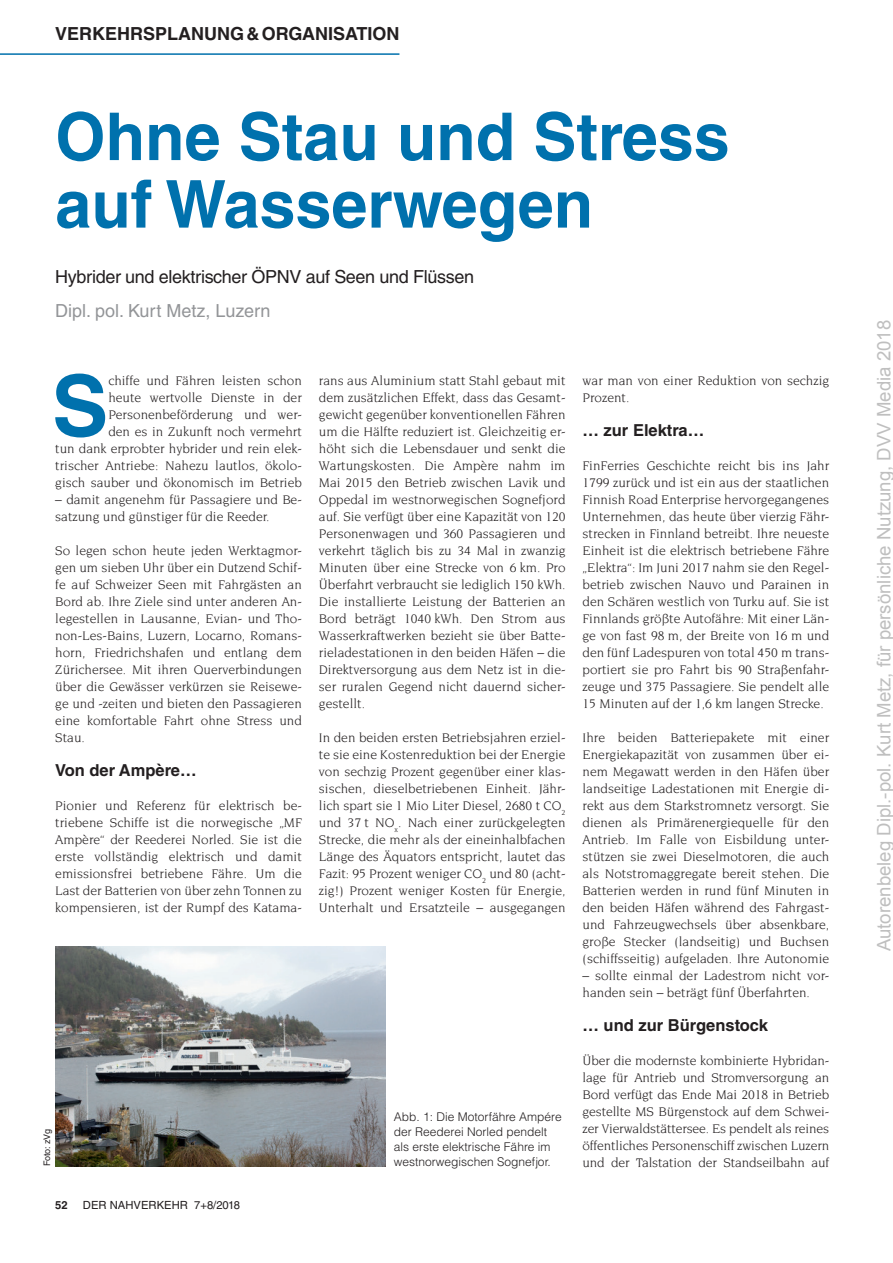
<style>
.page{position:relative;width:893px;height:1263px;background:#fff}
.page>*{position:absolute;margin:0;border:0;box-sizing:border-box;transform-origin:0 0}
.t1{font:700 84.6px "Helvetica LT Std";color:#0071ad}
.t2{font:700 66px/67.5px "Helvetica LT Std";color:#0071ad}
.t3{font:18.6px "Arial";color:#bfbfbf}
.t4{font:18px "Helvetica LT Std";letter-spacing:-.02em;color:#231f20}
.t5{font:700 18px "Helvetica LT Std";color:#231f20}
.t6{font:18px "Helvetica LT Std";color:#939598}
.t7{font:700 16.5px "Helvetica LT Std";color:#231f20}
.t8{font:13.5px/17px "Novarese Std";color:#231f20;text-align:justify}
.t9{font:300 12px/15px "Helvetica LT Std";color:#231f20}
.t10{font:11.25px "Helvetica LT Std";color:#231f20}
.t11{font:700 11.25px "Helvetica LT Std";color:#231f20}
.t12{font:9px "Helvetica LT Std";color:#231f20}
</style>
<div class="page">
<hr style="left:0;top:53px;width:399px;height:2px;background:#0071ad">
<img style="left:55px;top:946px;width:330px;height:220px">
<h3 class="t5" style="left:55px;top:22px;width:346px">VERKEHRSPLANUNG&amp;ORGANISATION</h3>
<h2 class="t2" style="left:55px;top:102px;width:676px">Ohne Stau und Stress auf Wasserwegen</h2>
<h3 class="t4" style="left:55px;top:266px;width:420px">Hybrider und elektrischer ÖPNV auf Seen und Flüssen</h3>
<h3 class="t6" style="left:55px;top:300px;width:217px">Dipl. pol. Kurt Metz, Luzern</h3>
<h1 class="t1" style="left:52px;top:354px;width:58px">S</h1>
<p class="t8" style="left:55px;top:372px;width:248px;text-align:right">chiffe und Fähren leisten schon<br>heute wertvolle Dienste in der Personenbeförderung und wer-<br>den es in Zukunft noch vermehrt<br>tun dank erprobter hybrider und rein elek&shy;trischer Antriebe: Nahezu lautlos, ökolo&shy;gisch sauber und ökonomisch im Betrieb</p>
<p class="t8" style="left:55px;top:491px;width:248px">– damit angenehm für Passagiere und Be&shy;satzung und günstiger für die Reeder.</p>
<p class="t8" style="left:55px;top:542px;width:248px">So legen schon heute jeden Werktagmor&shy;gen um sieben Uhr über ein Dutzend Schif&shy;fe auf Schweizer Seen mit Fahrgästen an Bord ab. Ihre Ziele sind unter anderen An&shy;legestellen in Lausanne, Evian- und Tho&shy;non-Les-Bains, Luzern, Locarno, Romans&shy;horn, Friedrichshafen und entlang dem Zürichersee. Mit ihren Querverbindungen über die Gewässer verkürzen sie Reisewe&shy;ge und -zeiten und bieten den Passagieren eine komfortable Fahrt ohne Stress und Stau.</p>
<p class="t7" style="left:55px;top:760px;width:143px">Von der Ampère…</p>
<p class="t8" style="left:55px;top:797px;width:248px">Pionier und Referenz für elektrisch be&shy;triebene Schiffe ist die norwegische „MF Ampère“ der Reederei Norled. Sie ist die erste vollständig elektrisch und damit emissionsfrei betriebene Fähre. Um die Last der Batterien von über zehn Tonnen zu kompensieren, ist der Rumpf des Katama-</p>
<p class="t8" style="left:319px;top:372px;width:248px">rans aus Aluminium statt Stahl gebaut mit dem zusätzlichen Effekt, dass das Gesamt&shy;gewicht gegenüber konventionellen Fähren um die Hälfte reduziert ist. Gleichzeitig er&shy;höht sich die Lebensdauer und senkt die Wartungskosten. Die Ampère nahm im Mai 2015 den Betrieb zwischen Lavik und Oppedal im westnorwegischen Sognefjord auf. Sie verfügt über eine Kapazität von 120<br>Personenwagen und 360 Passagieren und verkehrt täglich bis zu 34 Mal in zwanzig Minuten über eine Strecke von 6 km. Pro Überfahrt verbraucht sie lediglich 150 kWh.<br>Die installierte Leistung der Batterien an Bord beträgt 1040 kWh. Den Strom aus Wasserkraftwerken bezieht sie über Batte&shy;rieladestationen in den beiden Häfen – die Direktversorgung aus dem Netz ist in die&shy;ser ruralen Gegend nicht dauernd sicher&shy;gestellt.</p>
<p class="t8" style="left:319px;top:729px;width:248px">In den beiden ersten Betriebsjahren erziel&shy;te sie eine Kostenreduktion bei der Energie von sechzig Prozent gegenüber einer klas&shy;sischen, dieselbetriebenen Einheit. Jähr&shy;lich spart sie 1 Mio Liter Diesel, 2680 t CO<sub>2 </sub>und 37 t NO<sub>x</sub>. Nach einer zurückgelegten Strecke, die mehr als der eineinhalbfachen Länge des Äquators entspricht, lautet das Fazit: 95 Prozent weniger CO<sub>2</sub> und 80 (acht&shy;zig!) Prozent weniger Kosten für Energie, Unterhalt und Ersatzteile – ausgegangen</p>
<p class="t12" style="left:42px;top:1166px;width:39px;rotate:-90deg">Foto: zVg</p>
<p class="t11" style="left:55px;top:1198px;width:14px">52</p>
<p class="t10" style="left:83px;top:1199px;width:159px">DER NAHVERKEHR 7+8/2018</p>
<p class="t9" style="left:394px;top:1109px;width:169px">Abb. 1: Die Motorfähre Ampére der Reederei Norled pendelt als erste elektrische Fähre im</p>
<p class="t9" style="left:394px;top:1154px;width:158px">westnorwegischen Sognefjor.</p>
<p class="t8" style="left:583px;top:372px;width:248px">war man von einer Reduktion von sechzig<br>Prozent.</p>
<p class="t7" style="left:583px;top:420px;width:123px">… zur Elektra…</p>
<p class="t8" style="left:583px;top:457px;width:248px">FinFerries Geschichte reicht bis ins Jahr 1799 zurück und ist ein aus der staatlichen Finnish Road Enterprise hervorgegangenes Unternehmen, das heute über vierzig Fähr&shy;strecken in Finnland betreibt. Ihre neueste Einheit ist die elektrisch betriebene Fähre „Elektra“: Im Juni 2017 nahm sie den Regel&shy;betrieb zwischen Nauvo und Parainen in den Schären westlich von Turku auf. Sie ist Finnlands größte Autofähre: Mit einer Län&shy;ge von fast 98 m, der Breite von 16 m und den fünf Ladespuren von total 450 m trans&shy;portiert sie pro Fahrt bis 90 Straßenfahr&shy;zeuge und 375 Passagiere. Sie pendelt alle 15 Minuten auf der 1,6 km langen Strecke.</p>
<p class="t8" style="left:583px;top:729px;width:248px">Ihre beiden Batteriepakete mit einer Energiekapazität von zusammen über ei&shy;nem Megawatt werden in den Häfen über landseitige Ladestationen mit Energie di&shy;rekt aus dem Starkstromnetz versorgt. Sie dienen als Primärenergiequelle für den Antrieb. Im Falle von Eisbildung unter&shy;stützen sie zwei Dieselmotoren, die auch als Notstromaggregate bereit stehen. Die Batterien werden in rund fünf Minuten in den beiden Häfen während des Fahrgast&shy;und Fahrzeugwechsels über absenkbare, große Stecker (landseitig) und Buchsen (schiffsseitig) aufgeladen. Ihre Autonomie</p>
<p class="t8" style="left:583px;top:967px;width:248px">– sollte einmal der Ladestrom nicht vor&shy;handen sein – beträgt fünf Überfahrten.</p>
<p class="t7" style="left:583px;top:1015px;width:187px">… und zur Bürgenstock</p>
<p class="t8" style="left:583px;top:1052px;width:248px">Über die modernste kombinierte Hybridan&shy;lage für Antrieb und Stromversorgung an Bord verfügt das Ende Mai 2018 in Betrieb gestellte MS Bürgenstock auf dem Schwei&shy;zer Vierwaldstättersee. Es pendelt als reines öffentliches Personenschiff zwischen Luzern und der Talstation der Standseilbahn auf</p>
<h3 class="t3" style="left:872px;top:951px;width:633px;rotate:-90deg">Autorenbeleg Dipl.-pol. Kurt Metz, für persönliche Nutzung, DVV Media 2018</h3>
</div>
